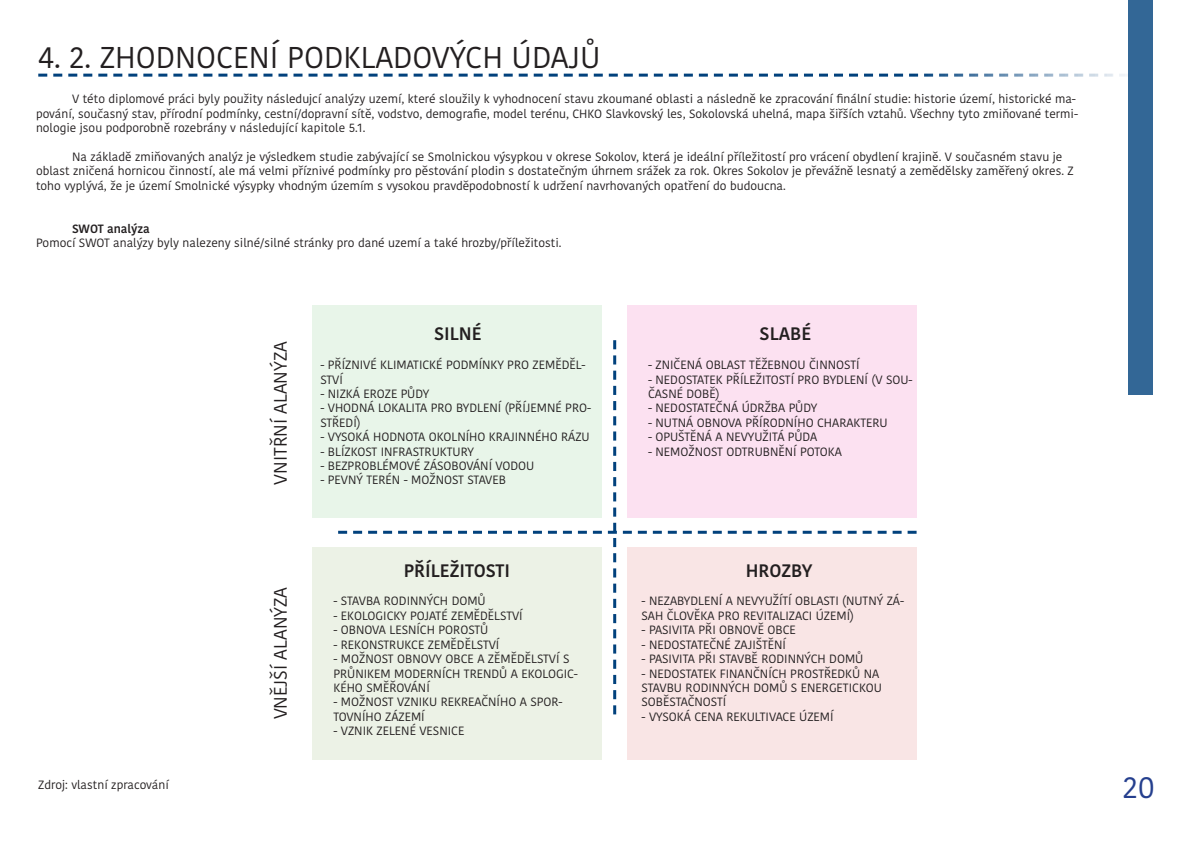
<style>
.page{position:relative;width:1191px;height:842px;background:#fff}
.page>*{position:absolute;margin:0;border:0;box-sizing:border-box;transform-origin:0 0}
.t1{font:30px "Kohinoor Bangla";color:#231f20}
.t2{font:30px "Kohinoor Bangla";color:#253f8e}
.t3{font:600 18px "Kohinoor Bangla";color:#231f20}
.t4{font:18px "Kohinoor Bangla";color:#231f20}
.t5{font:12px/14.4px "Kohinoor Bangla";color:#231f20}
.t6{font:600 12px "Kohinoor Bangla";color:#231f20}
</style>
<div class="page">
<div style="left:627px;top:547px;width:289px;height:213px;background:#f9e5e5"></div>
<div style="left:313px;top:547px;width:289px;height:213px;background:#ecf2e6"></div>
<div style="left:627px;top:305px;width:289px;height:212px;background:#fce1f1"></div>
<div style="left:313px;top:305px;width:289px;height:212px;background:#e8f5e9"></div>
<div style="left:1128px;top:0;width:24px;height:395px;background:#336796"></div>
<svg style="left:38px;top:74px;width:1087px;height:3px"></svg>
<svg style="left:338px;top:340px;width:578px;height:374px"></svg>
<p class="t1" style="left:38px;top:34px;width:564px">4. 2. ZHODNOCENÍ PODKLADOVÝCH ÚDAJŮ</p>
<p class="t5" style="left:36px;top:92px;width:1043px;text-indent:36px">V této diplomové práci byly použity následujcí analýzy uzemí, které sloužily k vyhodnocení stavu zkoumané oblasti a následně ke zpracování finální studie: historie území, historické ma&shy;pování, současný stav, přírodní podmínky, cestní/dopravní sítě, vodstvo, demografie, model terénu, CHKO Slavkovský les, Sokolovská uhelná, mapa šiřších vztahů. Všechny tyto zmiňované termi&shy;nologie jsou podporobně rozebrány v následující kapitole 5.1.</p>
<p class="t5" style="left:36px;top:149px;width:1039px;text-indent:36px">Na základě zmiňovaných analýz je výsledkem studie zabývající se Smolnickou výsypkou v okrese Sokolov, která je ideální příležitostí pro vrácení obydlení krajině. V současném stavu je oblast zničená hornicou činností, ale má velmi příznivé podmínky pro pěstování plodin s dostatečným úhrnem srážek za rok. Okres Sokolov je převážně lesnatý a zemědělsky zaměřený okres. Z toho vyplývá, že je území Smolnické výsypky vhodným územím s vysokou pravděpodobností k udržení navrhovaných opatření do budoucna.</p>
<p class="t6" style="left:72px;top:219px;width:79px">SWOT analýza</p>
<p class="t5" style="left:36px;top:236px;width:527px">Pomocí SWOT analýzy byly nalezeny silné/silné stránky pro dané uzemí a také hrozby/příležitosti.</p>
<p class="t5" style="left:38px;top:778px;width:132px">Zdroj: vlastní zpracování</p>
<p class="t4" style="left:267px;top:485px;width:145px;rotate:-90deg">VNITŘNÍ ALANÝZA</p>
<p class="t4" style="left:267px;top:719px;width:134px;rotate:-90deg">VNĚJŠÍ ALANÝZA</p>
<p class="t3" style="left:434px;top:319px;width:49px">SILNÉ</p>
<p class="t5" style="left:320px;top:358px;width:266px">- PŘÍZNIVÉ KLIMATICKÉ PODMÍNKY PRO ZEMĚDĚL-<br>STVÍ</p>
<p class="t5" style="left:320px;top:386px;width:111px">- NIZKÁ EROZE PŮDY</p>
<p class="t5" style="left:320px;top:401px;width:272px">- VHODNÁ LOKALITA PRO BYDLENÍ (PŘÍJEMNÉ PRO-<br>STŘEDÍ)</p>
<p class="t5" style="left:320px;top:430px;width:271px">- VYSOKÁ HODNOTA OKOLNÍHO KRAJINNÉHO RÁZU</p>
<p class="t5" style="left:320px;top:444px;width:155px">- BLÍZKOST INFRASTRUKTURY</p>
<p class="t5" style="left:320px;top:458px;width:215px">- BEZPROBLÉMOVÉ ZÁSOBOVÁNÍ VODOU</p>
<p class="t5" style="left:320px;top:473px;width:187px">- PEVNÝ TERÉN - MOŽNOST STAVEB</p>
<p class="t3" style="left:404px;top:555px;width:108px">PŘÍLEŽITOSTI</p>
<p class="t5" style="left:333px;top:594px;width:154px">- STAVBA RODINNÝCH DOMŮ</p>
<p class="t5" style="left:333px;top:608px;width:191px">- EKOLOGICKY POJATÉ ZEMĚDĚLSTVÍ</p>
<p class="t5" style="left:333px;top:623px;width:156px">- OBNOVA LESNÍCH POROSTŮ</p>
<p class="t5" style="left:333px;top:637px;width:167px">- REKONSTRUKCE ZEMĚDĚLSTVÍ</p>
<p class="t5" style="left:333px;top:651px;width:246px">- MOŽNOST OBNOVY OBCE A ZĚMĚDĚLSTVÍ S<br>PRŮNIKEM MODERNÍCH TRENDŮ A EKOLOGIC-<br>KÉHO SMĚŘOVÁNÍ</p>
<p class="t5" style="left:333px;top:695px;width:231px">- MOŽNOST VZNIKU REKREAČNÍHO A SPOR-<br>TOVNÍHO ZÁZEMÍ</p>
<p class="t5" style="left:333px;top:723px;width:132px">- VZNIK ZELENÉ VESNICE</p>
<p class="t3" style="left:759px;top:319px;width:53px">SLABÉ</p>
<p class="t5" style="left:648px;top:358px;width:213px">- ZNIČENÁ OBLAST TĚŽEBNOU ČINNOSTÍ</p>
<p class="t5" style="left:648px;top:372px;width:266px">- NEDOSTATEK PŘÍLEŽITOSTÍ PRO BYDLENÍ (V SOU-<br>ČASNÉ DOBĚ)</p>
<p class="t5" style="left:648px;top:401px;width:171px">- NEDOSTATEČNÁ ÚDRŽBA PŮDY</p>
<p class="t5" style="left:648px;top:415px;width:241px">- NUTNÁ OBNOVA PŘÍRODNÍHO CHARAKTERU</p>
<p class="t5" style="left:648px;top:430px;width:171px">- OPUŠTĚNÁ A NEVYUŽITÁ PŮDA</p>
<p class="t5" style="left:648px;top:444px;width:195px">- NEMOŽNOST ODTRUBNĚNÍ POTOKA</p>
<p class="t3" style="left:745px;top:555px;width:68px">HROZBY</p>
<p class="t5" style="left:641px;top:594px;width:264px">- NEZABYDLENÍ A NEVYUŽÍTÍ OBLASTI (NUTNÝ ZÁ-<br>SAH ČLOVĚKA PRO REVITALIZACI ÚZEMÍ)</p>
<p class="t5" style="left:641px;top:623px;width:156px">- PASIVITA PŘI OBNOVĚ OBCE</p>
<p class="t5" style="left:641px;top:637px;width:146px">- NEDOSTATEČNÉ ZAJIŠTĚNÍ</p>
<p class="t5" style="left:641px;top:651px;width:223px">- PASIVITA PŘI STAVBĚ RODINNÝCH DOMŮ</p>
<p class="t5" style="left:641px;top:666px;width:242px">- NEDOSTATEK FINANČNÍCH PROSTŘEDKŮ NA<br>STAVBU RODINNÝCH DOMŮ S ENERGETICKOU<br>SOBĚSTAČNOSTÍ</p>
<p class="t5" style="left:641px;top:709px;width:193px">- VYSOKÁ CENA REKULTIVACE ÚZEMÍ</p>
<p class="t2" style="left:1122px;top:765px;width:34px">20</p>
</div>
